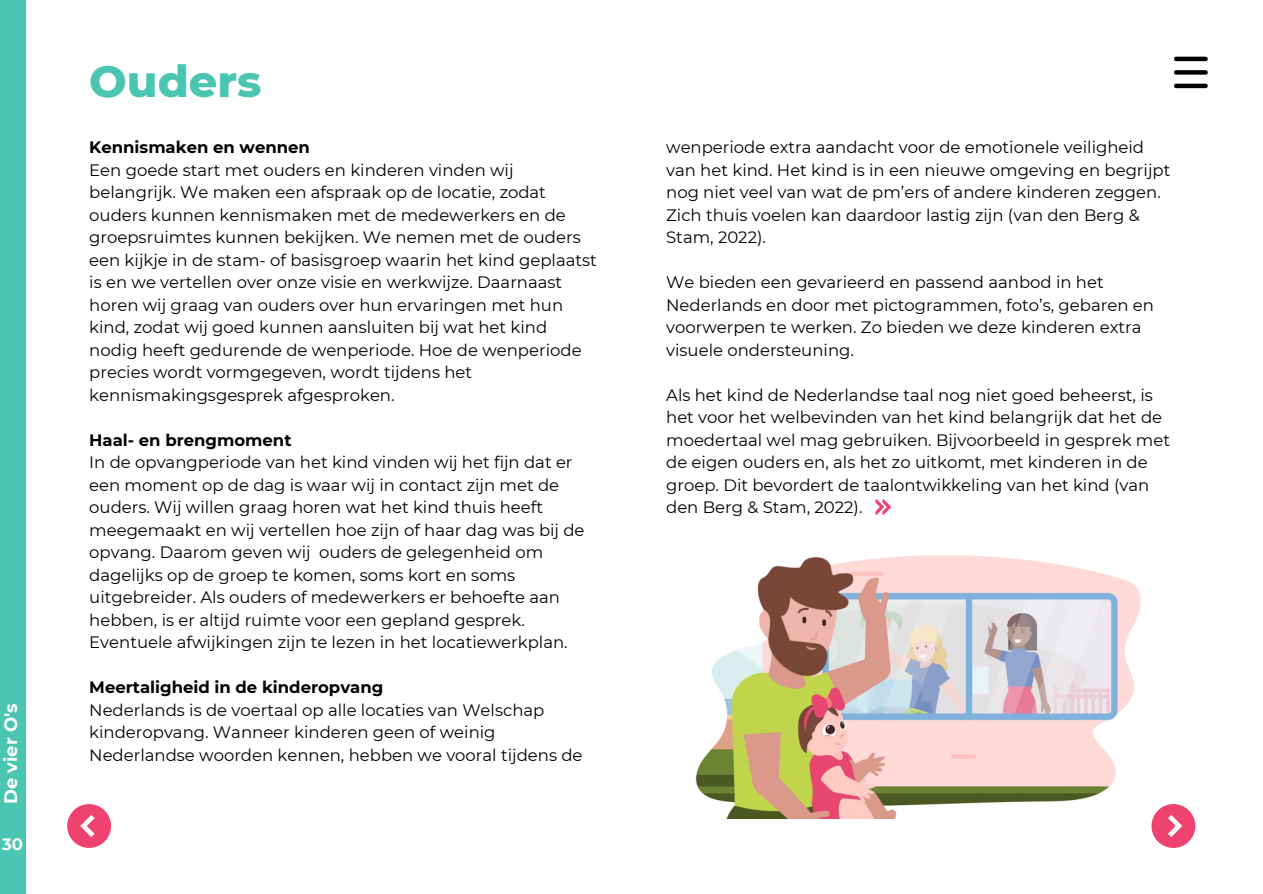
<style>
.page{position:relative;width:1263px;height:894px;background:#fff}
.page>*{position:absolute;margin:0;border:0;box-sizing:border-box;transform-origin:0 0}
.t1{font:800 44.55px "Montserrat";color:#49c5b1}
.t2{font:700 18px "Montserrat";color:#fff}
.t3{font:16.5px/22.5px "Montserrat";color:#000}
.t4{font:700 16.5px "Montserrat";color:#000}
.t5{font:700 16.5px "Montserrat";color:#fff}
</style>
<div class="page">
<svg style="left:1174px;top:56px;width:34px;height:33px"></svg>
<div style="left:0;top:0;width:25px;height:893px;background:#49c5b1"></div>
<svg style="left:67px;top:804px;width:44px;height:43px"></svg>
<svg style="left:1151px;top:804px;width:44px;height:43px"></svg>
<svg style="left:875px;top:499px;width:16px;height:15px"></svg>
<img style="left:695px;top:555px;width:446px;height:263px">
<p class="t2" style="left:0;top:803px;width:102px;rotate:-90deg">De vier O's</p>
<p class="t5" style="left:2px;top:833px;width:22px">30</p>
<p class="t1" style="left:89px;top:54px;width:174px">Ouders</p>
<p class="t4" style="left:89px;top:137px;width:222px">Kennismaken en wennen</p>
<p class="t3" style="left:89px;top:158px;width:509px">Een goede start met ouders en kinderen vinden wij belangrijk. We maken een afspraak op de locatie, zodat ouders kunnen kennismaken met de medewerkers en de groepsruimtes kunnen bekijken. We nemen met de ouders een kijkje in de stam- of basisgroep waarin het kind geplaatst is en we vertellen over onze visie en werkwijze. Daarnaast horen wij graag van ouders over hun ervaringen met hun kind, zodat wij goed kunnen aansluiten bij wat het kind nodig heeft gedurende de wenperiode. Hoe de wenperiode precies wordt vormgegeven, wordt tijdens het kennismakingsgesprek afgesproken.</p>
<p class="t4" style="left:89px;top:429px;width:204px">Haal- en brengmoment</p>
<p class="t3" style="left:89px;top:451px;width:497px">In de opvangperiode van het kind vinden wij het fijn dat er een moment op de dag is waar wij in contact zijn met de ouders. Wij willen graag horen wat het kind thuis heeft meegemaakt en wij vertellen hoe zijn of haar dag was bij de opvang. Daarom geven wij ouders de gelegenheid om dagelijks op de groep te komen, soms kort en soms uitgebreider. Als ouders of medewerkers er behoefte aan hebben, is er altijd ruimte voor een gepland gesprek.<br>Eventuele afwijkingen zijn te lezen in het locatiewerkplan.</p>
<p class="t4" style="left:89px;top:677px;width:296px">Meertaligheid in de kinderopvang</p>
<p class="t3" style="left:89px;top:698px;width:495px">Nederlands is de voertaal op alle locaties van Welschap kinderopvang. Wanneer kinderen geen of weinig<br>Nederlandse woorden kennen, hebben we vooral tijdens de</p>
<p class="t3" style="left:666px;top:136px;width:506px">wenperiode extra aandacht voor de emotionele veiligheid van het kind. Het kind is in een nieuwe omgeving en begrijpt nog niet veel van wat de pm’ers of andere kinderen zeggen.<br>Zich thuis voelen kan daardoor lastig zijn (van den Berg &amp; Stam, 2022).</p>
<p class="t3" style="left:666px;top:271px;width:489px">We bieden een gevarieerd en passend aanbod in het Nederlands en door met pictogrammen, foto’s, gebaren en voorwerpen te werken. Zo bieden we deze kinderen extra visuele ondersteuning.</p>
<p class="t3" style="left:666px;top:383px;width:505px">Als het kind de Nederlandse taal nog niet goed beheerst, is het voor het welbevinden van het kind belangrijk dat het de moedertaal wel mag gebruiken. Bijvoorbeeld in gesprek met de eigen ouders en, als het zo uitkomt, met kinderen in de groep. Dit bevordert de taalontwikkeling van het kind (van den Berg &amp; Stam, 2022).</p>
</div>
